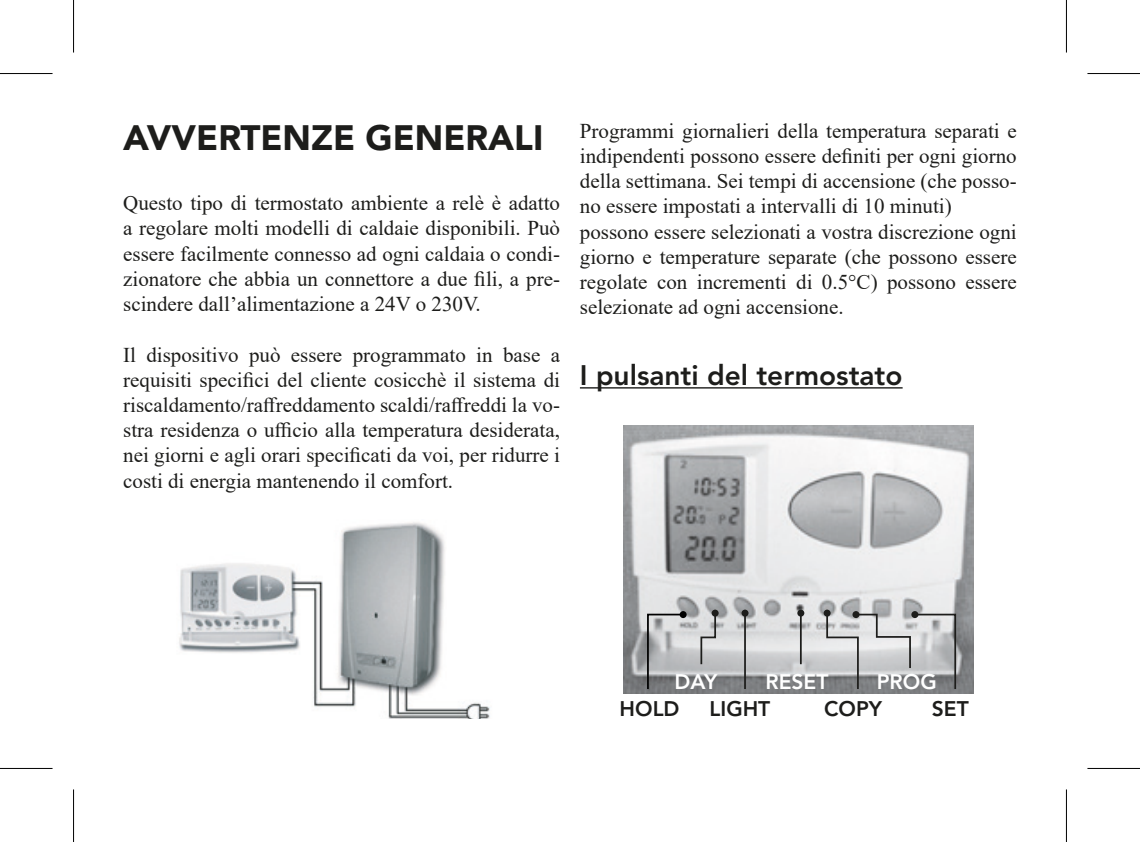
<style>
.page{position:relative;width:1140px;height:842px;background:#fff}
.page>*{position:absolute;margin:0;border:0;box-sizing:border-box;transform-origin:0 0}
.t1{font:900 35px "Avenir LT Std";color:#1d1d1b}
.t2{font:800 28px "Avenir LT Std";color:#1d1d1b}
.t3{font:21px/25.2px "Times New Roman";color:#1d1d1b;text-align:justify}
.t4{font:800 21px "Avenir LT Std";color:#1d1d1b}
.t5{font:800 21px "Avenir LT Std";color:#fff}
</style>
<div class="page">
<hr style="left:579px;top:387px;width:323px;height:1px;background:#1d1d1b">
<img style="left:179px;top:522px;width:311px;height:196px">
<img style="left:623px;top:426px;width:350px;height:268px">
<svg style="left:646px;top:612px;width:38px;height:78px;background:#a8a9ab"></svg>
<div style="left:679px;top:611px;width:7px;height:7px;background:#000;border-radius:50%"></div>
<svg style="left:699px;top:611px;width:17px;height:55px"></svg>
<div style="left:711px;top:609px;width:7px;height:7px;background:#1d1d1b;border-radius:50%"></div>
<hr style="left:744px;top:613px;width:1px;height:76px;background:#1d1d1b">
<div style="left:741px;top:609px;width:7px;height:7px;background:#1d1d1b;border-radius:50%"></div>
<hr style="left:799px;top:613px;width:2px;height:51px;background:#1d1d1b">
<div style="left:797px;top:609px;width:7px;height:7px;background:#1d1d1b;border-radius:50%"></div>
<div style="left:823px;top:609px;width:7px;height:7px;background:#1d1d1b;border-radius:50%"></div>
<svg style="left:825px;top:611px;width:131px;height:79px;background:#b7b8ba"></svg>
<div style="left:911px;top:611px;width:7px;height:7px;background:#1d1d1b;border-radius:50%"></div>
<div style="left:71px;top:0;width:5px;height:52px;background:#f8f8f8"></div>
<div style="left:71px;top:789px;width:5px;height:52px;background:#f8f8f8"></div>
<svg style="left:1066px;top:0;width:1px;height:52px"></svg>
<svg style="left:1066px;top:789px;width:1px;height:52px"></svg>
<hr style="left:0;top:73px;width:52px;height:1px;background:#000">
<hr style="left:1087px;top:73px;width:52px;height:1px;background:#000">
<hr style="left:0;top:767px;width:52px;height:2px;background:#000">
<hr style="left:1087px;top:767px;width:52px;height:2px;background:#000">
<hr style="left:73px;top:0;width:1px;height:52px;background:#000">
<hr style="left:73px;top:789px;width:1px;height:52px;background:#000">
<hr style="left:1065px;top:0;width:1px;height:52px;background:#000">
<hr style="left:1065px;top:789px;width:1px;height:52px;background:#000">
<h1 class="t1" style="left:123px;top:116px;width:421px">AVVERTENZE GENERALI</h1>
<p class="t3" style="left:123px;top:190px;width:438px">Questo tipo di termostato ambiente a relè è adatto a regolare molti modelli di caldaie disponibili. Può essere facilmente connesso ad ogni caldaia o condi&shy;zionatore che abbia un connettore a due fili, a pre&shy;scindere dall’alimentazione a 24V o 230V.</p>
<p class="t3" style="left:123px;top:341px;width:438px">Il dispositivo può essere programmato in base a requisiti specifici del cliente cosicchè il sistema di riscaldamento/raffreddamento scaldi/raffreddi la vo&shy;stra residenza o ufficio alla temperatura desiderata, nei giorni e agli orari specificati da voi, per ridurre i costi di energia mantenendo il comfort.</p>
<p class="t3" style="left:579px;top:117px;width:438px;text-align:left">Programmi giornalieri della temperatura separati e indipendenti possono essere definiti per ogni giorno della settimana. Sei tempi di accensione (che posso&shy;no essere impostati a intervalli di 10 minuti) possono essere selezionati a vostra discrezione ogni giorno e temperature separate (che possono essere regolate con incrementi di 0.5°C) possono essere selezionate ad ogni accensione.</p>
<h2 class="t2" style="left:579px;top:359px;width:324px">I pulsanti del termostato</h2>
<p class="t5" style="left:876px;top:669px;width:61px">PROG</p>
<p class="t4" style="left:931px;top:696px;width:38px">SET</p>
<p class="t5" style="left:765px;top:669px;width:64px">RESET</p>
<p class="t4" style="left:823px;top:696px;width:59px">COPY</p>
<p class="t5" style="left:674px;top:669px;width:44px">DAY</p>
<p class="t4" style="left:709px;top:696px;width:62px">LIGHT</p>
<p class="t4" style="left:619px;top:696px;width:61px">HOLD</p>
</div>
